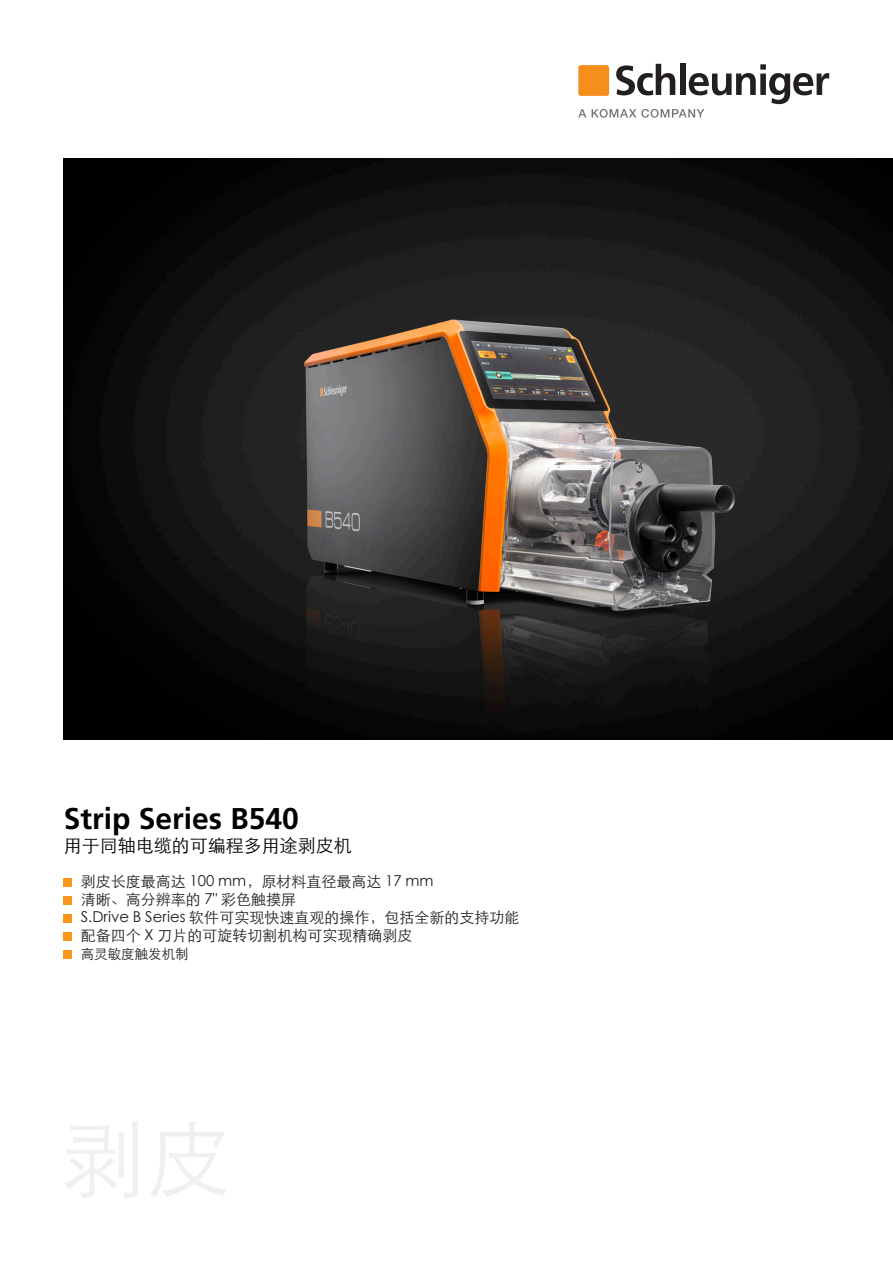
<style>
.page{position:relative;width:893px;height:1263px;background:#fff}
.page>*{position:absolute;margin:0;border:0;box-sizing:border-box;transform-origin:0 0}
.t1{font:700 30px "Frutiger LT Com";color:#000}
.t2{font:18px "ST Xihei";color:#000}
.copy{font:15px "ST Xihei";color:#231f20}
.copy-2{font:13.5px "ST Xihei";color:#231f20}
</style>
<div class="page">
<svg style="left:578px;top:109px;width:8px;height:8px"></svg>
<svg style="left:592px;top:64px;width:237px;height:54px"></svg>
<div style="left:578px;top:65px;width:31px;height:31px;background:#f68e1e;border-radius:3px"></div>
<div style="left:64px;top:878px;width:8px;height:8px;background:#f7971d"></div>
<div style="left:64px;top:896px;width:8px;height:8px;background:#f7971d"></div>
<div style="left:64px;top:914px;width:8px;height:8px;background:#f7971d"></div>
<div style="left:64px;top:932px;width:8px;height:8px;background:#f7971d"></div>
<div style="left:64px;top:950px;width:8px;height:8px;background:#f7971d"></div>
<img style="left:64px;top:158px;width:829px;height:582px">
<p class="t1" style="left:64px;top:801px;width:237px">Strip Series B540</p>
<p class="t2" style="left:64px;top:831px;width:289px">用于同轴电缆的可编程多用途剥皮机</p>
<p class="copy" style="left:81px;top:870px;width:354px">剥皮长度最高达 100 mm，原材料直径最高达 17 mm</p>
<p class="copy" style="left:81px;top:888px;width:217px">清晰、高分辨率的 7" 彩色触摸屏</p>
<p class="copy" style="left:81px;top:906px;width:440px">S.Drive B Series 软件可实现快速直观的操作，包括全新的支持功能</p>
<p class="copy" style="left:81px;top:924px;width:333px">配备四个 X 刀片的可旋转切割机构可实现精确剥皮</p>
<p class="copy-2" style="left:81px;top:944px;width:109px">高灵敏度触发机制</p>
</div>
